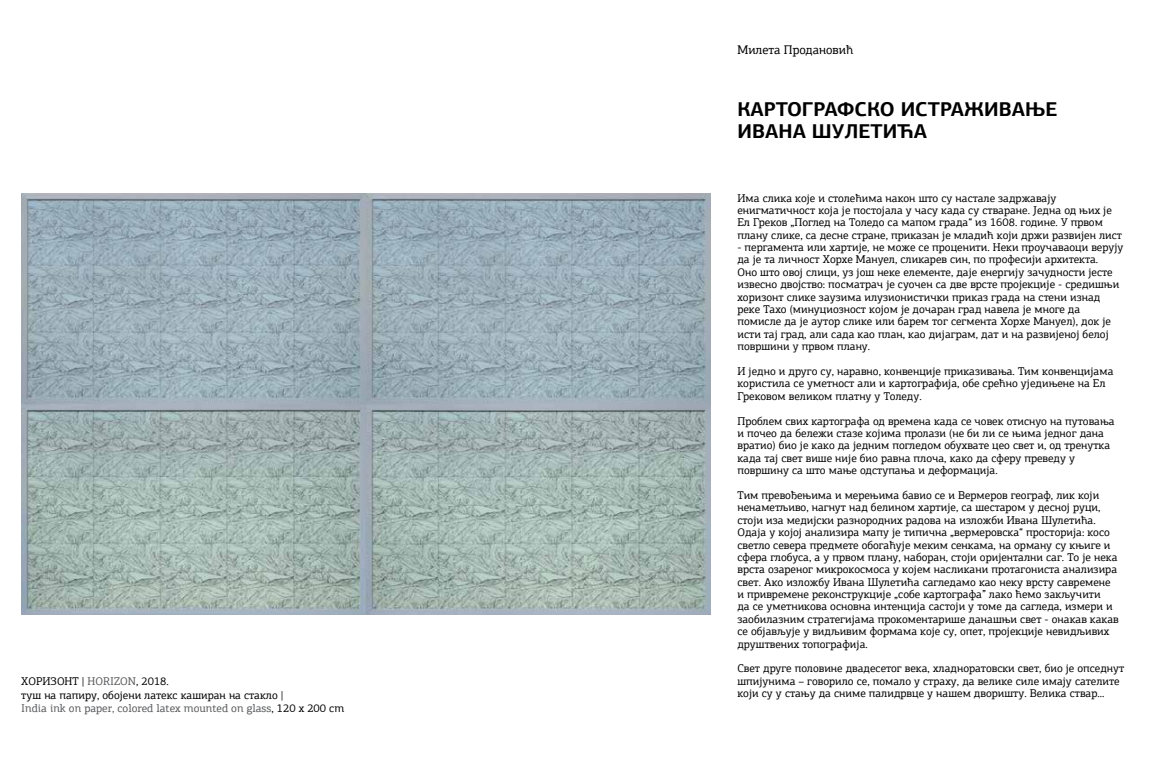
<style>
.page{position:relative;width:1170px;height:762px;background:#fff}
.page>*{position:absolute;margin:0;border:0;box-sizing:border-box;transform-origin:0 0}
.t1{font:700 20px/22px "PF Agora Sans Pro";color:#000}
.t2{font:12.5px "PF Agora Slab Pro";color:#000}
.t3{font:11.25px/12.4px "PF Agora Slab Pro";color:#000}
.s1{color:#58595b}
</style>
<div class="page">
<img style="left:21px;top:193px;width:689px;height:421px">
<p class="t3" style="left:21px;top:675px;width:324px;line-height:13.5px">ХОРИЗОНТ | <span class="s1">HORIZON</span>, 2018.<br>туш на папиру, обојени латекс каширан на стакло |<br><span class="s1">India ink on paper, colored latex mounted on glass</span>, 120 x 200 cm</p>
<p class="t2" style="left:737px;top:42px;width:117px">Милета Продановић</p>
<h1 class="t1" style="left:737px;top:98px;width:322px">КАРТОГРАФСКО ИСТРАЖИВАЊЕ<br>ИВАНА ШУЛЕТИЋА</h1>
<p class="t3" style="left:737px;top:191px;width:386px">Има слика које и столећима након што су настале задржавају енигматичност која је постојала у часу када су стваране. Једна од њих је Ел Греков „Поглед на Толедо са мапом града“ из 1608. године. У првом плану слике, са десне стране, приказан је младић који држи развијен лист</p>
<p class="t3" style="left:737px;top:241px;width:387px">- пергамента или хартије, не може се проценити. Неки проучаваоци верују да је та личност Хорхе Мануел, сликарев син, по професији архитекта.<br>Оно што овој слици, уз још неке елементе, даје енергију зачудности јесте извесно двојство: посматрач је суочен са две врсте пројекције - средишњи хоризонт слике заузима илузионистички приказ града на стени изнад реке Тахо (минуциозност којом је дочаран град навела је многе да помисле да је аутор слике или барем тог сегмента Хорхе Мануел), док је исти тај град, али сада као план, као дијаграм, дат и на развијеној белој површини у првом плану.</p>
<p class="t3" style="left:737px;top:365px;width:377px">И једно и друго су, наравно, конвенције приказивања. Тим конвенцијама користила се уметност али и картографија, обе срећно уједињене на Ел<br>Грековом великом платну у Толеду.</p>
<p class="t3" style="left:737px;top:414px;width:378px">Проблем свих картографа од времена када се човек отиснуо на путовања и почео да бележи стазе којима пролази (не би ли се њима једног дана вратио) био је како да једним погледом обухвате цео свет и, од тренутка када тај свет више није био равна плоча, како да сферу преведу у површину са што мање одступања и деформација.</p>
<p class="t3" style="left:737px;top:489px;width:383px">Тим превођењима и мерењима бавио се и Вермеров географ, лик који ненаметљиво, нагнут над белином хартије, са шестаром у десној руци, стоји иза медијски разнородних радова на изложби Ивана Шулетића.<br>Одаја у којој анализира мапу је типична „вермеровска“ просторија: косо светло севера предмете обогаћује меким сенкама, на орману су књиге и сфера глобуса, а у првом плану, наборан, стоји оријентални саг. То је нека врста озареног микрокосмоса у којем насликани протагониста анализира свет. Ако изложбу Ивана Шулетића сагледамо као неку врсту савремене и привремене реконструкције „собе картографа” лако ћемо закључити<br>да се уметникова основна интенција састоји у томе да сагледа, измери и заобилазним стратегијама прокоментарише данашњи свет - онакав какав се објављује у видљивим формама које су, опет, пројекције невидљивих друштвених топографија.</p>
<p class="t3" style="left:737px;top:662px;width:388px">Свет друге половине двадесетог века, хладноратовски свет, био је опседнут шпијунима – говорило се, помало у страху, да велике силе имају сателите који су у стању да сниме палидрвце у нашем дворишту. Велика ствар...</p>
</div>
